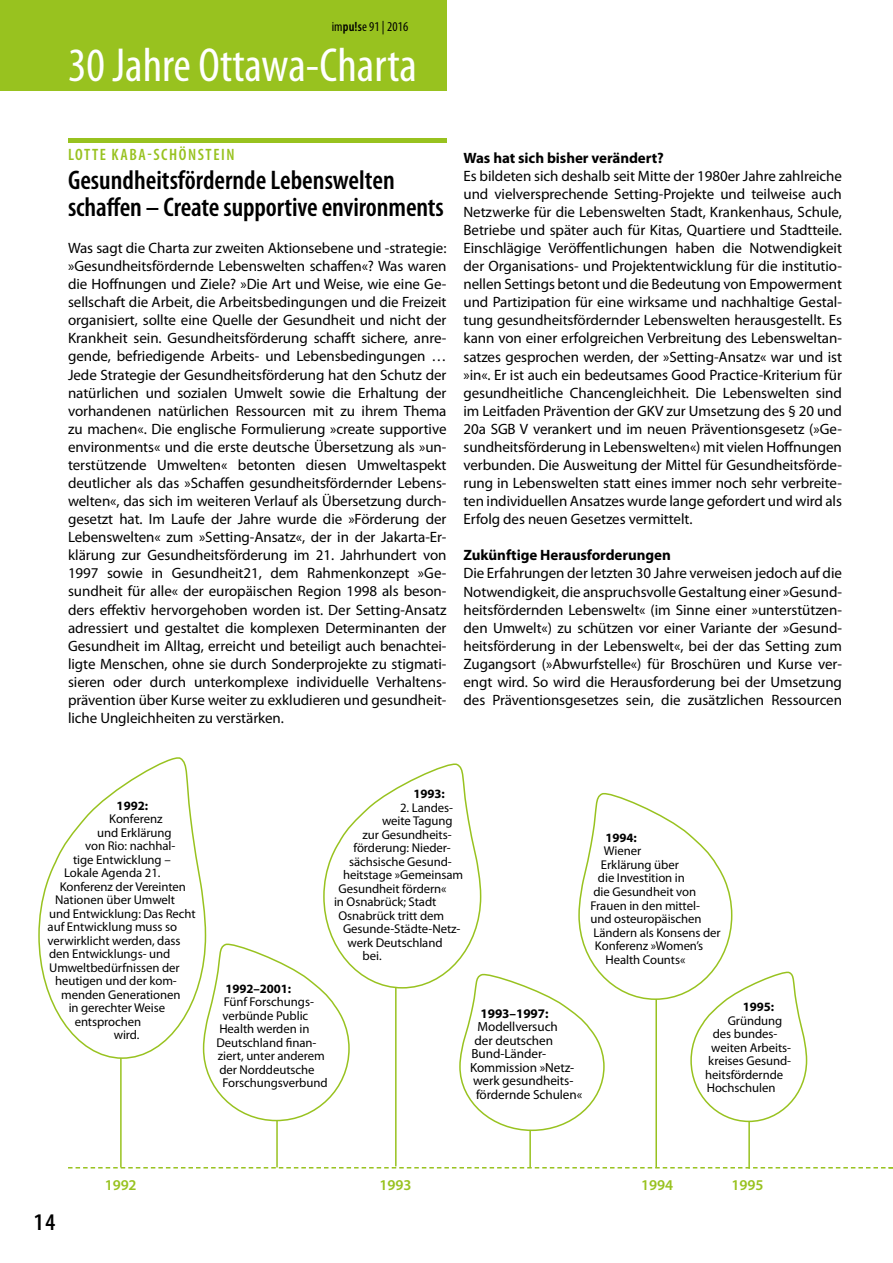
<style>
.page{position:relative;width:893px;height:1263px;background:#fff}
.page>*{position:absolute;margin:0;border:0;box-sizing:border-box;transform-origin:0 0}
.t1{font:condensed 48px "Myriad Pro";color:#fff}
.t2{font:600 condensed 27px/27.2px "Myriad Pro";letter-spacing:-.005em;color:#000}
.t3{font:600 condensed 24px "Myriad Pro";color:#000}
.t4{font:600 condensed 16.5px "Myriad Pro";letter-spacing:.095em;color:#98c21f}
.t5{font:15px/18.1px "Myriad Pro";letter-spacing:-.005em;color:#000;text-align:justify}
.t6{font:700 15px "Myriad Pro";letter-spacing:-.005em;color:#000}
.t7{font:600 15px "Myriad Pro";letter-spacing:-.005em;color:#98c21f}
.t8{font:condensed 13.5px "Myriad Pro";letter-spacing:.01em;color:#000}
.t9{font:13.2px "Myriad Pro";letter-spacing:-.005em;color:#000}
.t10{font:700 13.2px "Myriad Pro";letter-spacing:-.005em;color:#000}
.t11{font:12.75px "Myriad Pro";letter-spacing:-.005em;color:#000}
.t12{font:700 12.75px "Myriad Pro";letter-spacing:-.005em;color:#000}
.s1{font-weight:600}
</style>
<div class="page">
<div style="left:0;top:0;width:446px;height:36px;background:#98c21f"></div>
<div style="left:0;top:36px;width:446px;height:54px;background:#98c21f"></div>
<div style="left:68px;top:138px;width:378px;height:5px;background:#98c21f"></div>
<svg style="left:68px;top:1167px;width:825px;height:1px"></svg>
<hr style="left:748px;top:1065px;width:2px;height:104px;background:#98c21f">
<hr style="left:395px;top:926px;width:2px;height:240px;background:#98c21f">
<hr style="left:120px;top:872px;width:2px;height:295px;background:#98c21f">
<hr style="left:276px;top:1046px;width:2px;height:121px;background:#98c21f">
<hr style="left:529px;top:1046px;width:2px;height:121px;background:#98c21f">
<hr style="left:655px;top:864px;width:2px;height:304px;background:#98c21f">
<svg style="left:38px;top:757px;width:164px;height:302px"></svg>
<svg style="left:202px;top:763px;width:606px;height:369px"></svg>
<p class="t8" style="left:332px;top:20px;width:78px">im<span class="s1">pu!s</span>e 91 | 2016</p>
<h1 class="t1" style="left:68px;top:39px;width:351px">30 Jahre Ottawa-Charta</h1>
<p class="t4" style="left:68px;top:146px;width:168px">Lotte Kaba-Schönstein</p>
<h2 class="t2" style="left:68px;top:167px;width:377px">Gesundheitsfördernde Lebenswelten schaffen – Create supportive environments</h2>
<p class="t5" style="left:68px;top:239px;width:380px">Was sagt die Charta zur zweiten Aktionsebene und -strategie: »Gesundheitsfördernde Lebenswelten schaffen«? Was waren die Hoffnungen und Ziele? »Die Art und Weise, wie eine Ge&shy;sellschaft die Arbeit, die Arbeitsbedingungen und die Freizeit organisiert, sollte eine Quelle der Gesundheit und nicht der Krankheit sein. Gesundheitsförderung schafft sichere, anre&shy;gende, befriedigende Arbeits- und Lebensbedingungen … Jede Strategie der Gesundheitsförderung hat den Schutz der natürlichen und sozialen Umwelt sowie die Erhaltung der vorhandenen natürlichen Ressourcen mit zu ihrem Thema zu machen«. Die englische Formulierung »create supportive environments« und die erste deutsche Übersetzung als »un&shy;terstützende Umwelten« betonten diesen Umweltaspekt deutlicher als das »Schaffen gesundheitsfördernder Lebens&shy;welten«, das sich im weiteren Verlauf als Übersetzung durch&shy;gesetzt hat. Im Laufe der Jahre wurde die »Förderung der Lebenswelten« zum »Setting-Ansatz«, der in der Jakarta-Er&shy;klärung zur Gesundheitsförderung im 21. Jahrhundert von 1997 sowie in Gesundheit21, dem Rahmenkonzept »Ge&shy;sundheit für alle« der europäischen Region 1998 als beson&shy;ders effektiv hervorgehoben worden ist. Der Setting-Ansatz adressiert und gestaltet die komplexen Determinanten der Gesundheit im Alltag, erreicht und beteiligt auch benachtei&shy;ligte Menschen, ohne sie durch Sonderprojekte zu stigmati&shy;sieren oder durch unterkomplexe individuelle Verhaltens&shy;prävention über Kurse weiter zu exkludieren und gesundheit&shy;liche Ungleichheiten zu verstärken.</p>
<p class="t6" style="left:463px;top:149px;width:202px">Was hat sich bisher verändert?</p>
<p class="t5" style="left:463px;top:167px;width:380px">Es bildeten sich deshalb seit Mitte der 1980er Jahre zahlreiche und vielversprechende Setting-Projekte und teilweise auch Netzwerke für die Lebenswelten Stadt, Krankenhaus, Schule, Betriebe und später auch für Kitas, Quartiere und Stadtteile.<br>Einschlägige Veröffentlichungen haben die Notwendigkeit der Organisations- und Projektentwicklung für die institutio&shy;nellen Settings betont und die Bedeutung von Empowerment und Partizipation für eine wirksame und nachhaltige Gestal&shy;tung gesundheitsfördernder Lebenswelten herausgestellt. Es kann von einer erfolgreichen Verbreitung des Lebensweltan&shy;satzes gesprochen werden, der »Setting-Ansatz« war und ist »in«. Er ist auch ein bedeutsames Good Practice-Kriterium für gesundheitliche Chancengleichheit. Die Lebenswelten sind im Leitfaden Prävention der GKV zur Umsetzung des § 20 und 20a SGB V verankert und im neuen Präventionsgesetz (»Ge&shy;sundheitsförderung in Lebenswelten«) mit vielen Hoffnungen verbunden. Die Ausweitung der Mittel für Gesundheitsförde&shy;rung in Lebenswelten statt eines immer noch sehr verbreite&shy;ten individuellen Ansatzes wurde lange gefordert und wird als Erfolg des neuen Gesetzes vermittelt.</p>
<p class="t6" style="left:463px;top:547px;width:209px">Zukünftige Herausforderungen</p>
<p class="t5" style="left:463px;top:565px;width:380px">Die Erfahrungen der letzten 30 Jahre verweisen jedoch auf die Notwendigkeit, die anspruchsvolle Gestaltung einer »Gesund&shy;heitsfördernden Lebenswelt« (im Sinne einer »unterstützen&shy;den Umwelt«) zu schützen vor einer Variante der »Gesund&shy;heitsförderung in der Lebenswelt«, bei der das Setting zum Zugangsort (»Abwurfstelle«) für Broschüren und Kurse ver&shy;engt wird. So wird die Herausforderung bei der Umsetzung des Präventionsgesetzes sein, die zusätzlichen Ressourcen</p>
<p class="t12" style="left:117px;top:798px;width:33px">1992:</p>
<p class="t11" style="left:109px;top:812px;width:55px">Konferenz</p>
<p class="t11" style="left:97px;top:825px;width:76px">und Erklärung</p>
<p class="t11" style="left:85px;top:839px;width:92px">von Rio: nachhal-</p>
<p class="t11" style="left:73px;top:852px;width:99px">tige Entwicklung –</p>
<p class="t11" style="left:64px;top:866px;width:98px">Lokale Agenda 21.</p>
<p class="t11" style="left:60px;top:879px;width:128px">Konferenz der Vereinten</p>
<p class="t11" style="left:55px;top:893px;width:121px">Nationen über Umwelt</p>
<p class="t11" style="left:49px;top:906px;width:148px">und Entwicklung: Das Recht</p>
<p class="t11" style="left:48px;top:920px;width:131px">auf Entwicklung muss so</p>
<p class="t11" style="left:48px;top:933px;width:134px">verwirklicht werden, dass</p>
<p class="t11" style="left:49px;top:947px;width:123px">den Entwicklungs- und</p>
<p class="t11" style="left:49px;top:960px;width:132px">Umweltbedürfnissen der</p>
<p class="t11" style="left:55px;top:974px;width:123px">heutigen und der kom-</p>
<p class="t11" style="left:61px;top:987px;width:121px">menden Generationen</p>
<p class="t11" style="left:69px;top:1001px;width:98px">in gerechter Weise</p>
<p class="t11" style="left:75px;top:1014px;width:68px">entsprochen</p>
<p class="t11" style="left:114px;top:1028px;width:27px">wird.</p>
<p class="t12" style="left:414px;top:787px;width:33px">1993:</p>
<p class="t11" style="left:400px;top:800px;width:55px">2. Landes-</p>
<p class="t11" style="left:382px;top:814px;width:72px">weite Tagung</p>
<p class="t11" style="left:363px;top:827px;width:91px">zur Gesundheits-</p>
<p class="t11" style="left:354px;top:841px;width:99px">förderung: Nieder-</p>
<p class="t11" style="left:349px;top:854px;width:104px">sächsische Gesund-</p>
<p class="t11" style="left:343px;top:868px;width:122px">heitstage »Gemeinsam</p>
<p class="t11" style="left:339px;top:881px;width:110px">Gesundheit fördern«</p>
<p class="t11" style="left:334px;top:895px;width:104px">in Osnabrück; Stadt</p>
<p class="t11" style="left:339px;top:908px;width:107px">Osnabrück tritt dem</p>
<p class="t11" style="left:343px;top:922px;width:119px">Gesunde-Städte-Netz-</p>
<p class="t11" style="left:348px;top:935px;width:97px">werk Deutschland</p>
<p class="t11" style="left:363px;top:949px;width:21px">bei.</p>
<p class="t12" style="left:225px;top:981px;width:67px">1992–2001:</p>
<p class="t11" style="left:224px;top:995px;width:92px">Fünf Forschungs-</p>
<p class="t11" style="left:222px;top:1008px;width:87px">verbünde Public</p>
<p class="t11" style="left:219px;top:1022px;width:92px">Health werden in</p>
<p class="t11" style="left:216px;top:1035px;width:101px">Deutschland finan-</p>
<p class="t11" style="left:218px;top:1049px;width:108px">ziert, unter anderem</p>
<p class="t11" style="left:219px;top:1062px;width:97px">der Norddeutsche</p>
<p class="t11" style="left:222px;top:1076px;width:107px">Forschungsverbund</p>
<p class="t10" style="left:480px;top:1006px;width:70px">1993–1997:</p>
<p class="t9" style="left:477px;top:1019px;width:82px">Modellversuch</p>
<p class="t9" style="left:474px;top:1033px;width:80px">der deutschen</p>
<p class="t9" style="left:471px;top:1046px;width:76px">Bund-Länder-</p>
<p class="t9" style="left:470px;top:1060px;width:106px">Kommission »Netz-</p>
<p class="t9" style="left:473px;top:1073px;width:102px">werk gesundheits-</p>
<p class="t9" style="left:476px;top:1087px;width:108px">fördernde Schulen«</p>
<p class="t12" style="left:605px;top:830px;width:33px">1994:</p>
<p class="t11" style="left:604px;top:844px;width:39px">Wiener</p>
<p class="t11" style="left:601px;top:858px;width:79px">Erklärung über</p>
<p class="t11" style="left:598px;top:871px;width:88px">die Investition in</p>
<p class="t11" style="left:593px;top:885px;width:104px">die Gesundheit von</p>
<p class="t11" style="left:590px;top:898px;width:111px">Frauen in den mittel-</p>
<p class="t11" style="left:590px;top:912px;width:113px">und osteuropäischen</p>
<p class="t11" style="left:593px;top:925px;width:129px">Ländern als Konsens der</p>
<p class="t11" style="left:595px;top:939px;width:110px">Konferenz »Women’s</p>
<p class="t11" style="left:605px;top:952px;width:81px">Health Counts«</p>
<p class="t12" style="left:743px;top:999px;width:33px">1995:</p>
<p class="t11" style="left:728px;top:1013px;width:56px">Gründung</p>
<p class="t11" style="left:713px;top:1027px;width:66px">des bundes-</p>
<p class="t11" style="left:711px;top:1040px;width:81px">weiten Arbeits-</p>
<p class="t11" style="left:708px;top:1054px;width:84px">kreises Gesund-</p>
<p class="t11" style="left:705px;top:1067px;width:79px">heitsfördernde</p>
<p class="t11" style="left:707px;top:1081px;width:70px">Hochschulen</p>
<h3 class="t3" style="left:34px;top:1209px;width:23px">14</h3>
<p class="t7" style="left:105px;top:1177px;width:33px">1992</p>
<p class="t7" style="left:379px;top:1177px;width:33px">1993</p>
<p class="t7" style="left:641px;top:1177px;width:33px">1994</p>
<p class="t7" style="left:731px;top:1177px;width:33px">1995</p>
</div>
